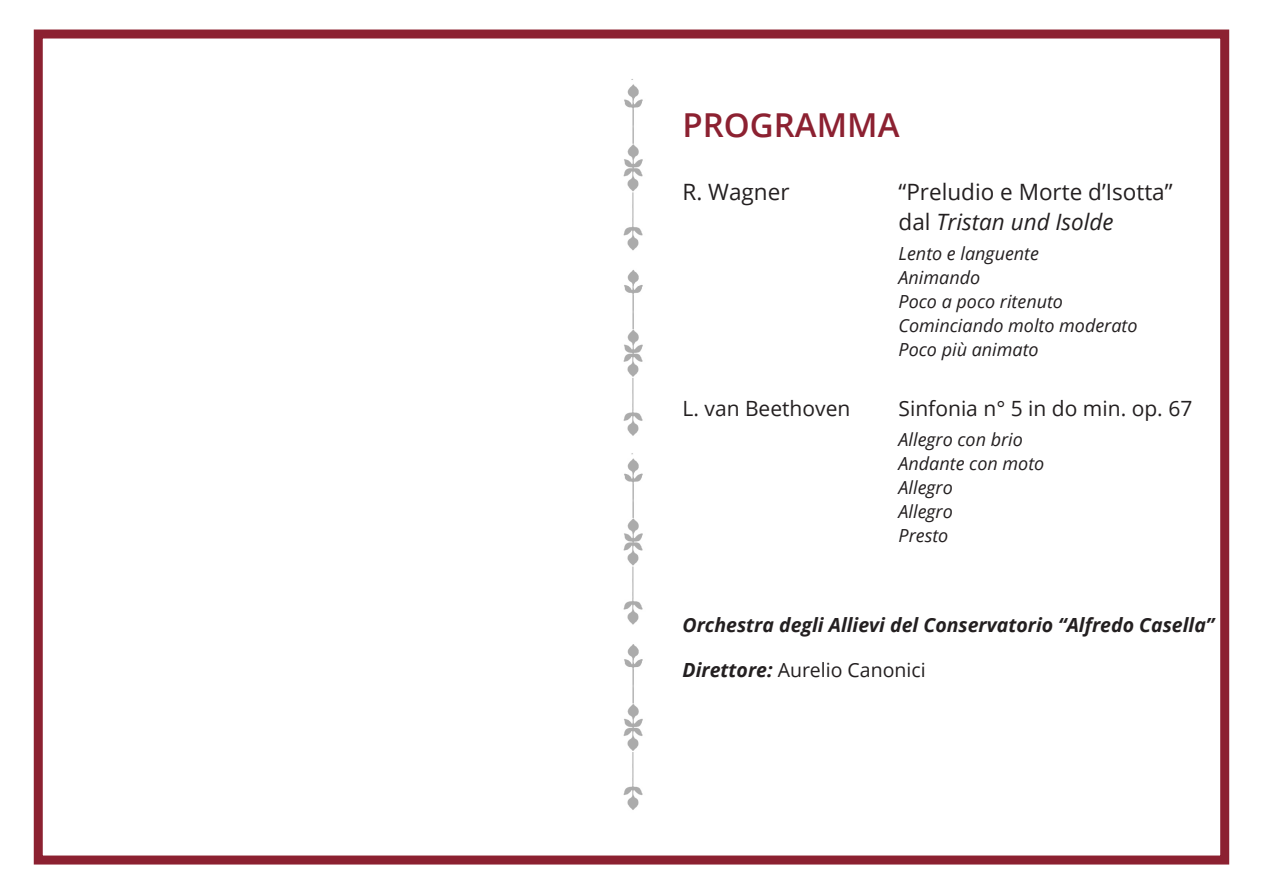
<style>
.page{position:relative;width:1263px;height:893px;background:#fff}
.page>*{position:absolute;margin:0;border:0;box-sizing:border-box;transform-origin:0 0}
.t1{font:600 33px "Open Sans";color:#8c2131}
.t2{font:22.5px "Open Sans";color:#231f20}
.t3{font:italic 22.5px "Open Sans";color:#231f20}
.t4{font:21px "Open Sans";color:#231f20}
.t5{font:italic 700 19.5px "Open Sans";color:#231f20}
.t6{font:19.5px "Open Sans";color:#231f20}
.t7{font:italic 18px/24px "Open Sans";color:#231f20}
.s1{font-style:normal}
.s2{font-weight:700;font-style:italic}
</style>
<div class="page">
<img style="left:590px;top:79px;width:84px;height:786px">
<div style="left:34px;top:30px;width:1195px;height:834px;border:9px solid #8c2131"></div>
<p class="t1" style="left:682px;top:102px;width:218px">PROGRAMMA</p>
<p class="t2" style="left:682px;top:176px;width:109px">R. Wagner</p>
<p class="t2" style="left:898px;top:176px;width:276px">“Preludio e Morte d’Isotta”</p>
<p class="t3" style="left:898px;top:206px;width:217px"><span class="s1">dal</span> Tristan und Isolde</p>
<p class="t7" style="left:898px;top:240px;width:142px">Lento e languente</p>
<p class="t7" style="left:898px;top:264px;width:83px">Animando</p>
<p class="t7" style="left:898px;top:288px;width:166px">Poco a poco ritenuto</p>
<p class="t7" style="left:898px;top:312px;width:240px">Cominciando molto moderato<br>Poco più animato</p>
<p class="t4" style="left:682px;top:394px;width:169px">L. van Beethoven</p>
<p class="t4" style="left:898px;top:394px;width:295px">Sinfonia n° 5 in do min. op. 67</p>
<p class="t7" style="left:898px;top:426px;width:126px">Allegro con brio</p>
<p class="t7" style="left:898px;top:450px;width:147px">Andante con moto</p>
<p class="t7" style="left:898px;top:474px;width:56px">Allegro</p>
<p class="t7" style="left:898px;top:498px;width:56px">Allegro</p>
<p class="t7" style="left:898px;top:522px;width:51px">Presto</p>
<p class="t5" style="left:682px;top:611px;width:533px">Orchestra degli Allievi del Conservatorio “Alfredo Casella”</p>
<p class="t6" style="left:682px;top:656px;width:245px"><span class="s2">Direttore:</span> Aurelio Canonici</p>
</div>
